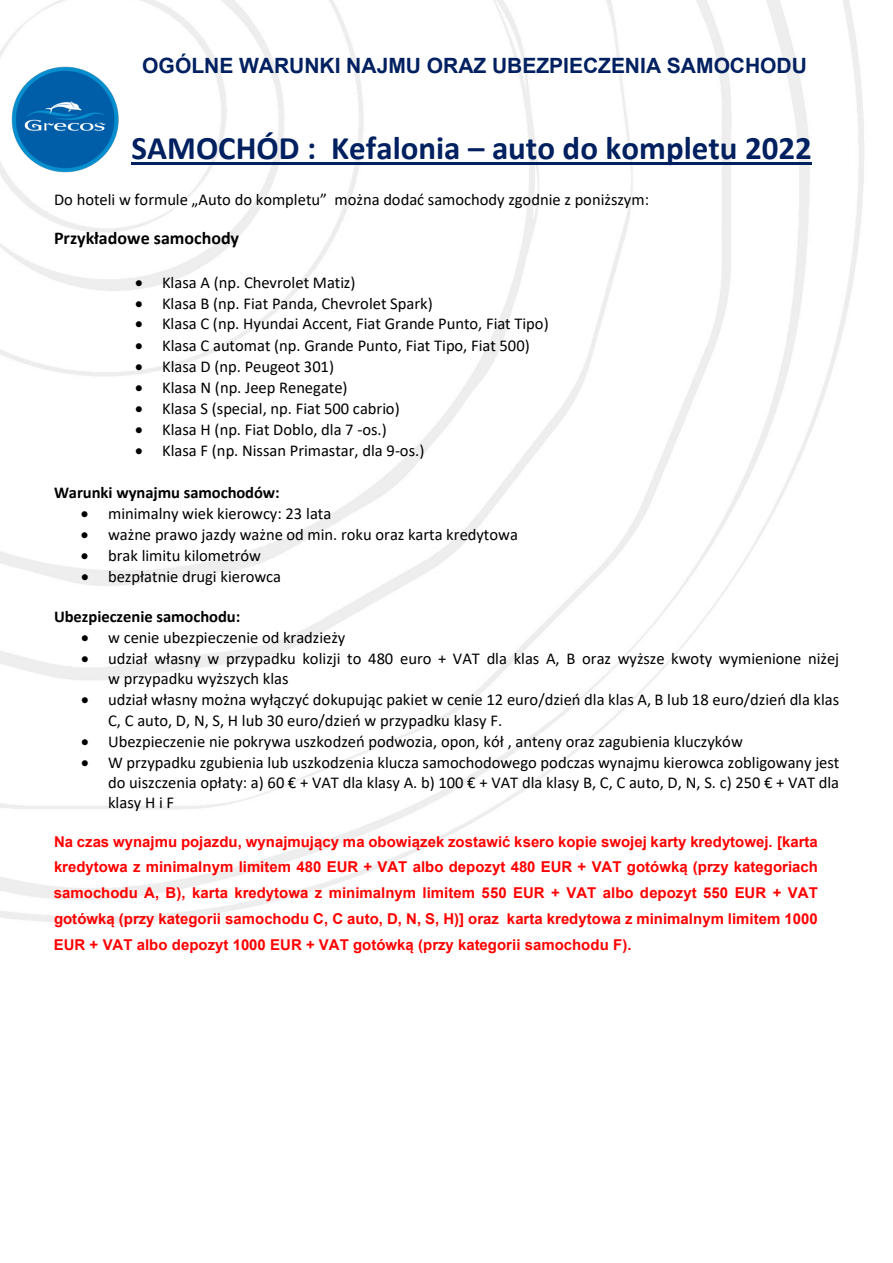
<style>
.page{position:relative;width:893px;height:1263px;background:#fff}
.page>*{position:absolute;margin:0;border:0;box-sizing:border-box;transform-origin:0 0}
.t1{font:700 33px "Calibri";color:#002060}
.t2{font:700 21px "Arial";color:#002060}
.t3{font:700 18px "Calibri";color:#000}
.t4{font:16.5px/20.1px "Calibri";color:#000}
.t5{font:700 16.5px "Calibri";letter-spacing:-.005em;color:#000}
.t6{font:700 15px/26px "Arial";color:#f00;text-align:justify}
</style>
<div class="page">
<img style="left:0;top:0;width:864px;height:923px">
<img style="left:12px;top:66px;width:106px;height:107px">
<hr style="left:132px;top:163px;width:680px;height:2px;background:#002060">
<p class="t2" style="left:142px;top:51px;width:666px">OGÓLNE WARUNKI NAJMU ORAZ UBEZPIECZENIA SAMOCHODU</p>
<h1 class="t1" style="left:132px;top:125px;width:682px">SAMOCHÓD : Kefalonia – auto do kompletu 2022</h1>
<p class="t4" style="left:54px;top:189px;width:597px">Do hoteli w formule „Auto do kompletu” można dodać samochody zgodnie z poniższym:</p>
<p class="t3" style="left:54px;top:225px;width:187px">Przykładowe samochody</p>
<p class="t4" style="left:135px;top:272px;width:222px">• Klasa A (np. Chevrolet Matiz)</p>
<p class="t4" style="left:135px;top:293px;width:299px">• Klasa B (np. Fiat Panda, Chevrolet Spark)</p>
<p class="t4" style="left:135px;top:313px;width:415px">• Klasa C (np. Hyundai Accent, Fiat Grande Punto, Fiat Tipo)</p>
<p class="t4" style="left:135px;top:335px;width:396px">• Klasa C automat (np. Grande Punto, Fiat Tipo, Fiat 500)</p>
<p class="t4" style="left:135px;top:356px;width:201px">• Klasa D (np. Peugeot 301)</p>
<p class="t4" style="left:135px;top:377px;width:214px">• Klasa N (np. Jeep Renegate)</p>
<p class="t4" style="left:135px;top:398px;width:266px">• Klasa S (special, np. Fiat 500 cabrio)</p>
<p class="t4" style="left:135px;top:419px;width:253px">• Klasa H (np. Fiat Doblo, dla 7 -os.)</p>
<p class="t4" style="left:135px;top:440px;width:291px">• Klasa F (np. Nissan Primastar, dla 9-os.)</p>
<p class="t5" style="left:54px;top:481px;width:227px">Warunki wynajmu samochodów:</p>
<p class="t4" style="left:81px;top:503px;width:252px">• minimalny wiek kierowcy: 23 lata</p>
<p class="t4" style="left:81px;top:524px;width:438px">• ważne prawo jazdy ważne od min. roku oraz karta kredytowa</p>
<p class="t4" style="left:81px;top:545px;width:182px">• brak limitu kilometrów</p>
<p class="t4" style="left:81px;top:566px;width:202px">• bezpłatnie drugi kierowca</p>
<p class="t5" style="left:54px;top:605px;width:188px">Ubezpieczenie samochodu:</p>
<p class="t4" style="left:81px;top:627px;width:266px">• w cenie ubezpieczenie od kradzieży</p>
<p class="t4" style="left:108px;top:648px;width:733px;text-indent:-27px">• udział własny w przypadku kolizji to 480 euro + VAT dla klas A, B oraz wyższe kwoty wymienione niżej w przypadku wyższych klas</p>
<p class="t4" style="left:108px;top:689px;width:733px;text-indent:-27px">• udział własny można wyłączyć dokupując pakiet w cenie 12 euro/dzień dla klas A, B lub 18 euro/dzień dla klas<br>C, C auto, D, N, S, H lub 30 euro/dzień w przypadku klasy F.</p>
<p class="t4" style="left:81px;top:731px;width:663px">• Ubezpieczenie nie pokrywa uszkodzeń podwozia, opon, kół , anteny oraz zagubienia kluczyków</p>
<p class="t4" style="left:108px;top:752px;width:733px;text-align:justify;text-indent:-27px">• W przypadku zgubienia lub uszkodzenia klucza samochodowego podczas wynajmu kierowca zobligowany jest do uiszczenia opłaty: a) 60 € + VAT dla klasy A. b) 100 € + VAT dla klasy B, C, C auto, D, N, S. c) 250 € + VAT dla klasy H i F</p>
<p class="t6" style="left:54px;top:828px;width:765px">Na czas wynajmu pojazdu, wynajmujący ma obowiązek zostawić ksero kopie swojej karty kredytowej. [karta kredytowa z minimalnym limitem 480 EUR + VAT albo depozyt 480 EUR + VAT gotówką (przy kategoriach samochodu A, B), karta kredytowa z minimalnym limitem 550 EUR + VAT albo depozyt 550 EUR + VAT gotówką (przy kategorii samochodu C, C auto, D, N, S, H)] oraz karta kredytowa z minimalnym limitem 1000<br>EUR + VAT albo depozyt 1000 EUR + VAT gotówką (przy kategorii samochodu F).</p>
</div>
